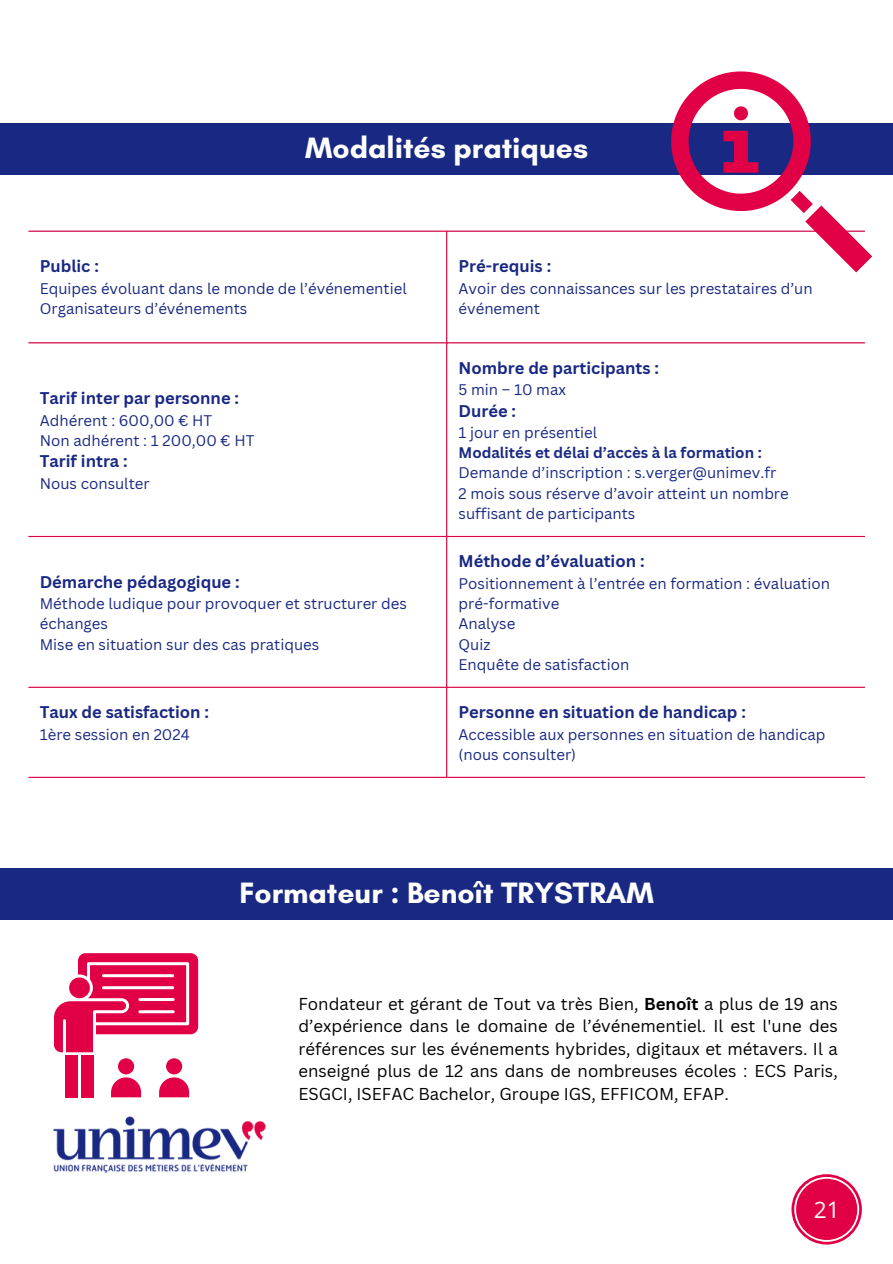
<style>
.page{position:relative;width:893px;height:1264px;background:#fff}
.page>*{position:absolute;margin:0;border:0;box-sizing:border-box;transform-origin:0 0}
.t1{font:700 30px "Glacial Indifference";color:#fff}
.t2{font:22.65px "Open Sans";color:#fefefe}
.t3{font:16.8px/22.5px "Canva Sans";color:#000;text-align:justify}
.t4{font:700 16.5px "Canva Sans";color:#192882}
.t5{font:15px/20.2px "Canva Sans";color:#192882}
.t6{font:700 15px "Canva Sans";color:#192882}
.s1{font-weight:700}
</style>
<div class="page">
<hr style="left:446px;top:232px;width:1px;height:544px;background:#e10046">
<hr style="left:28px;top:230px;width:836px;height:2px;background:#e10046">
<hr style="left:28px;top:342px;width:836px;height:1px;background:#e10046">
<hr style="left:28px;top:536px;width:836px;height:1px;background:#e10046">
<hr style="left:28px;top:686px;width:836px;height:2px;background:#e10046">
<hr style="left:28px;top:776px;width:836px;height:2px;background:#e10046">
<div style="left:0;top:868px;width:892px;height:51px;background:#192882"></div>
<svg style="left:159px;top:1058px;width:30px;height:39px"></svg>
<svg style="left:111px;top:1058px;width:30px;height:39px"></svg>
<div style="left:66px;top:1055px;width:12px;height:42px;background:#e10046"></div>
<div style="left:81px;top:1055px;width:12px;height:42px;background:#e10046"></div>
<svg style="left:54px;top:953px;width:144px;height:99px"></svg>
<img style="left:53px;top:1116px;width:213px;height:57px">
<svg style="left:791px;top:1174px;width:70px;height:70px"></svg>
<div style="left:796px;top:1178px;width:61px;height:61px;background:#e10046;border-radius:50%"></div>
<div style="left:0;top:124px;width:892px;height:51px;background:#192882"></div>
<svg style="left:671px;top:71px;width:201px;height:201px"></svg>
<p class="t1" style="left:305px;top:130px;width:284px">Modalités pratiques</p>
<p class="t4" style="left:40px;top:254px;width:61px">Public :</p>
<h1 class="t5" style="left:40px;top:277px;width:368px">Equipes évoluant dans le monde de l’événementiel<br>Organisateurs d’événements</h1>
<p class="t4" style="left:40px;top:386px;width:201px">Tarif inter par personne :</p>
<p class="t5" style="left:40px;top:409px;width:174px">Adhérent : 600,00 € HT</p>
<p class="t5" style="left:40px;top:430px;width:216px">Non adhérent : 1 200,00 € HT</p>
<p class="t4" style="left:40px;top:449px;width:89px">Tarif intra :</p>
<p class="t5" style="left:40px;top:472px;width:111px">Nous consulter</p>
<p class="t4" style="left:40px;top:570px;width:201px">Démarche pédagogique :</p>
<p class="t5" style="left:40px;top:593px;width:369px">Méthode ludique pour provoquer et structurer des échanges</p>
<p class="t5" style="left:40px;top:633px;width:281px">Mise en situation sur des cas pratiques</p>
<p class="t4" style="left:40px;top:700px;width:171px">Taux de satisfaction :</p>
<p class="t5" style="left:40px;top:723px;width:152px">1ère session en 2024</p>
<p class="t4" style="left:458px;top:254px;width:94px">Pré-requis :</p>
<p class="t5" style="left:458px;top:277px;width:356px">Avoir des connaissances sur les prestataires d’un événement</p>
<p class="t4" style="left:458px;top:356px;width:202px">Nombre de participants :</p>
<p class="t5" style="left:458px;top:379px;width:109px">5 min – 10 max</p>
<p class="t4" style="left:458px;top:399px;width:59px">Durée :</p>
<p class="t5" style="left:458px;top:422px;width:140px">1 jour en présentiel</p>
<p class="t6" style="left:458px;top:442px;width:305px">Modalités et délai d’accès à la formation :</p>
<p class="t5" style="left:458px;top:462px;width:319px">Demande d’inscription : s.verger@unimev.fr</p>
<p class="t5" style="left:458px;top:483px;width:332px">2 mois sous réserve d’avoir atteint un nombre suffisant de participants</p>
<p class="t4" style="left:458px;top:549px;width:187px">Méthode d’évaluation :</p>
<p class="t5" style="left:458px;top:573px;width:373px">Positionnement à l’entrée en formation : évaluation pré-formative</p>
<p class="t5" style="left:458px;top:613px;width:58px">Analyse</p>
<p class="t5" style="left:458px;top:633px;width:33px">Quiz</p>
<p class="t5" style="left:458px;top:654px;width:172px">Enquête de satisfaction</p>
<p class="t4" style="left:458px;top:700px;width:289px">Personne en situation de handicap :</p>
<p class="t5" style="left:458px;top:723px;width:368px">Accessible aux personnes en situation de handicap</p>
<p class="t5" style="left:458px;top:744px;width:119px">(nous consulter)</p>
<p class="t1" style="left:239px;top:874px;width:416px">Formateur : Benoît TRYSTRAM</p>
<h1 class="t3" style="left:298px;top:991px;width:540px">Fondateur et gérant de Tout va très Bien, <span class="s1">Benoît</span> a plus de 19 ans d’expérience dans le domaine de l’événementiel. Il est l'une des références sur les événements hybrides, digitaux et métavers. Il a enseigné plus de 12 ans dans de nombreuses écoles : ECS Paris, ESGCI, ISEFAC Bachelor, Groupe IGS, EFFICOM, EFAP.</h1>
<p class="t2" style="left:813px;top:1193px;width:27px">21</p>
</div>
